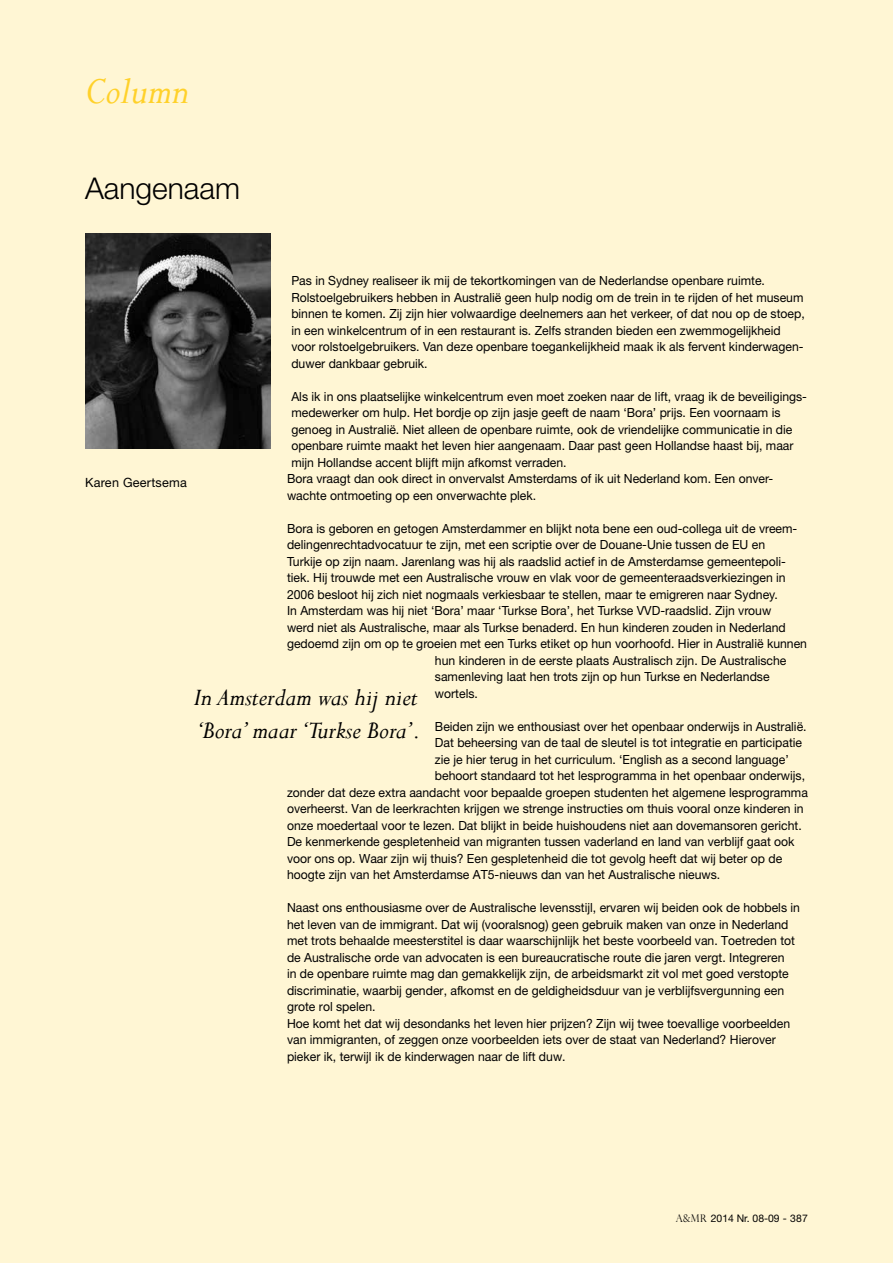
<style>
.page{position:relative;width:893px;height:1263px;background:#fff6d4}
.page>*{position:absolute;margin:0;border:0;box-sizing:border-box;transform-origin:0 0}
.t1{font:italic 42px "Perpetua";color:#ffd12a}
.t2{font:300 30px "Helvetica Neue LT Std";color:#000}
.t3{font:italic 27px/32.4px "Perpetua";color:#000}
.t4{font:12.75px "Helvetica Neue LT Std";letter-spacing:.02em;color:#000}
.t5{font:12.6px/16.5px "Helvetica Neue LT Std";color:#000}
.t6{font:10.5px "Helvetica Neue LT Std";color:#000}
.s1{font-family:"Perpetua Titling";font-weight:300}
</style>
<div class="page">
<img style="left:85px;top:234px;width:185px;height:214px">
<h1 class="t1" style="left:85px;top:65px;width:106px">Column</h1>
<h2 class="t2" style="left:85px;top:170px;width:157px">Aangenaam</h2>
<p class="t5" style="left:291px;top:272px;width:515px">Pas in Sydney realiseer ik mij de tekortkomingen van de Nederlandse openbare ruimte.<br>Rolstoelgebruikers hebben in Australië geen hulp nodig om de trein in te rijden of het museum binnen te komen. Zij zijn hier volwaardige deelnemers aan het verkeer, of dat nou op de stoep, in een winkelcentrum of in een restaurant is. Zelfs stranden bieden een zwemmogelijkheid voor rolstoelgebruikers. Van deze openbare toegankelijkheid maak ik als fervent kinderwagen&shy;duwer dankbaar gebruik.</p>
<p class="t5" style="left:291px;top:388px;width:517px">Als ik in ons plaatselijke winkelcentrum even moet zoeken naar de lift, vraag ik de beveiligings-</p>
<p class="t5" style="left:291px;top:404px;width:491px">medewerker om hulp. H et bordje op zijn jasje geeft de naam ‘Bora’ prijs. Een voornaam is</p>
<p class="t5" style="left:291px;top:421px;width:502px">genoeg in Australië. Niet alleen de openbare ruimte, ook de vriendelijke communicatie in die</p>
<p class="t5" style="left:291px;top:437px;width:504px">openbare ruimte maakt het leven hier aangenaam. Daar past geen H ollandse haast bij, maar</p>
<p class="t5" style="left:291px;top:454px;width:277px">mijn H ollandse accent blijft mijn afkomst verraden.</p>
<p class="t5" style="left:287px;top:470px;width:488px">Bora vraagt dan ook direct in onvervalst Amsterdams of ik uit Nederland kom. Een onver-</p>
<p class="t5" style="left:287px;top:487px;width:251px">wachte ontmoeting op een onverwachte plek.</p>
<p class="t5" style="left:287px;top:520px;width:512px">Bora is geboren en getogen Amsterdammer en blijkt nota bene een oud-collega uit de vreem-</p>
<p class="t5" style="left:287px;top:536px;width:480px">delingenrechtadvocatuur te zijn, met een scriptie over de Douane-Unie tussen de EU en</p>
<p class="t5" style="left:287px;top:553px;width:500px">Turkije op zijn naam. Jarenlang was hij als raadslid actief in de Amsterdamse gemeentepoli-</p>
<p class="t5" style="left:287px;top:569px;width:500px">tiek. H ij trouwde met een Australische vrouw en vlak voor de gemeenteraadsverkiezingen in</p>
<p class="t5" style="left:287px;top:586px;width:492px">2006 besloot hij zich niet nogmaals verkiesbaar te stellen, maar te emigreren naar Sydney.</p>
<p class="t5" style="left:287px;top:602px;width:486px">In Amsterdam was hij niet ‘Bora’ maar ‘Turkse Bora’, het Turkse VVD-raadslid. Zijn vrouw</p>
<p class="t5" style="left:287px;top:619px;width:500px">werd niet als Australische, maar als Turkse benaderd. En hun kinderen zouden in Nederland</p>
<p class="t5" style="left:287px;top:635px;width:522px">gedoemd zijn om op te groeien met een Turks etiket op hun voorhoofd. H ier in Australië kunnen</p>
<p class="t5" style="left:435px;top:652px;width:353px">hun kinderen in de eerste plaats Australisch zijn. De Australische</p>
<p class="t5" style="left:435px;top:668px;width:336px">samenleving laat hen trots zijn op hun Turkse en Nederlandse</p>
<p class="t5" style="left:435px;top:685px;width:44px">wortels.</p>
<p class="t5" style="left:435px;top:718px;width:373px">Beiden zijn we enthousiast over het openbaar onderwijs in Australië.</p>
<p class="t5" style="left:435px;top:734px;width:369px">Dat beheersing van de taal de sleutel is tot integratie en participatie</p>
<p class="t5" style="left:435px;top:751px;width:355px">zie je hier terug in het curriculum. ‘English as a second language’</p>
<p class="t5" style="left:435px;top:767px;width:372px">behoort standaard tot het lesprogramma in het openbaar onderwijs,</p>
<p class="t5" style="left:287px;top:784px;width:522px">zonder dat deze extra aandacht voor bepaalde groepen studenten het algemene lesprogramma</p>
<p class="t5" style="left:287px;top:800px;width:518px">overheerst. Van de leerkrachten krijgen we strenge instructies om thuis vooral onze kinderen in</p>
<p class="t5" style="left:287px;top:817px;width:516px">onze moedertaal voor te lezen. Dat blijkt in beide huishoudens niet aan dovemansoren gericht.</p>
<p class="t5" style="left:287px;top:833px;width:509px">De kenmerkende gespletenheid van migranten tussen vaderland en land van verblijf gaat ook</p>
<p class="t5" style="left:287px;top:850px;width:497px">voor ons op. Waar zijn wij thuis? Een gespletenheid die tot gevolg heeft dat wij beter op de</p>
<p class="t5" style="left:287px;top:866px;width:435px">hoogte zijn van het Amsterdamse AT5-nieuws dan van het Australische nieuws.</p>
<p class="t5" style="left:287px;top:899px;width:514px">Naast ons enthousiasme over de Australische levensstijl, ervaren wij beiden ook de hobbels in het leven van de immigrant. Dat wij (vooralsnog) geen gebruik maken van onze in Nederland met trots behaalde meesterstitel is daar waarschijnlijk het beste voorbeeld van. Toetreden tot de Australische orde van advocaten is een bureaucratische route die jaren vergt. Integreren<br>in de openbare ruimte mag dan gemakkelijk zijn, de arbeidsmarkt zit vol met goed verstopte discriminatie, waarbij gender, afkomst en de geldigheidsduur van je verblijfsvergunning een grote rol spelen.<br>H oe komt het dat wij desondanks het leven hier prijzen? Zijn wij twee toevallige voorbeelden van immigranten, of zeggen onze voorbeelden iets over de staat van Nederland? H ierover pieker ik, terwijl ik de kinderwagen naar de lift duw.</p>
<p class="t4" style="left:85px;top:475px;width:103px">Karen Geertsema</p>
<h3 class="t3" style="left:194px;top:681px;width:228px">In Amsterdam was hij niet ‘Bora’ maar ‘Turkse Bora’.</h3>
<p class="t6" style="left:676px;top:1212px;width:134px"><span class="s1">A&amp;MR</span> 2014 Nr. 08-09 - 387</p>
</div>
